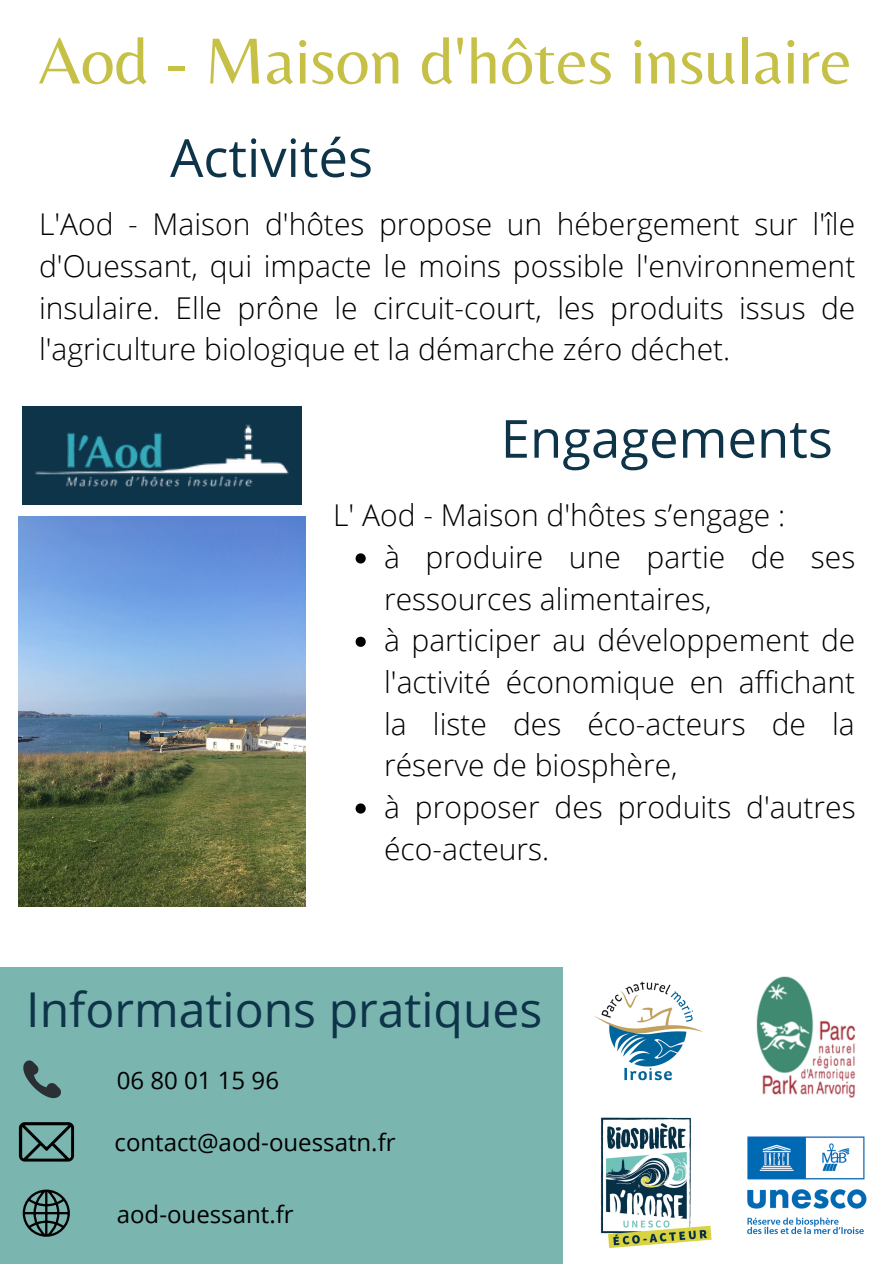
<style>
.page{position:relative;width:894px;height:1264px;background:#fff}
.page>*{position:absolute;margin:0;border:0;box-sizing:border-box;transform-origin:0 0}
.t1{font:67.5px "Belleza";color:#c6c047}
.t2{font:52.5px "Open Sans";color:#0d3449}
.t3{font:48px "Open Sans";color:#0d3449}
.t4{font:300 30px/41.7px "Open Sans";color:#000;text-align:justify}
.t5{font:24px "Open Sans";color:#000}
</style>
<div class="page">
<div style="left:0;top:967px;width:563px;height:296px;background:#7bb5b0"></div>
<svg style="left:23px;top:1060px;width:38px;height:39px"></svg>
<svg style="left:19px;top:1122px;width:55px;height:39px"></svg>
<svg style="left:23px;top:1189px;width:47px;height:47px"></svg>
<div style="left:22px;top:406px;width:280px;height:98px;background:#0d3449"></div>
<img style="left:35px;top:424px;width:254px;height:63px">
<img style="left:19px;top:517px;width:286px;height:389px">
<svg style="left:355px;top:553px;width:10px;height:10px"></svg>
<svg style="left:355px;top:636px;width:10px;height:11px"></svg>
<svg style="left:355px;top:803px;width:10px;height:10px"></svg>
<img style="left:747px;top:1136px;width:120px;height:98px">
<img style="left:756px;top:976px;width:99px;height:122px">
<img style="left:600px;top:1117px;width:112px;height:131px">
<img style="left:594px;top:981px;width:109px;height:100px">
<p class="t1" style="left:38px;top:21px;width:814px">Aod - Maison d'hôtes insulaire</p>
<p class="t2" style="left:170px;top:121px;width:204px">Activités</p>
<p class="t4" style="left:39px;top:203px;width:817px">L'Aod - Maison d'hôtes propose un hébergement sur l'île d'Ouessant, qui impacte le moins possible l'environnement insulaire. Elle prône le circuit-court, les produits issus de l'agriculture biologique et la démarche zéro déchet.</p>
<p class="t2" style="left:500px;top:401px;width:333px">Engagements</p>
<p class="t4" style="left:333px;top:494px;width:453px">L' Aod - Maison d'hôtes s’engage :</p>
<p class="t4" style="left:384px;top:535px;width:472px">à produire une partie de ses ressources alimentaires,</p>
<p class="t4" style="left:384px;top:619px;width:472px">à participer au développement de l'activité économique en affichant la liste des éco-acteurs de la réserve de biosphère,</p>
<p class="t4" style="left:384px;top:785px;width:473px">à proposer des produits d'autres éco-acteurs.</p>
<p class="t3" style="left:26px;top:975px;width:517px">Informations pratiques</p>
<p class="t5" style="left:117px;top:1062px;width:164px">06 80 01 15 96</p>
<p class="t5" style="left:114px;top:1125px;width:282px">contact@aod-ouessatn.fr</p>
<p class="t5" style="left:117px;top:1196px;width:178px">aod-ouessant.fr</p>
</div>
